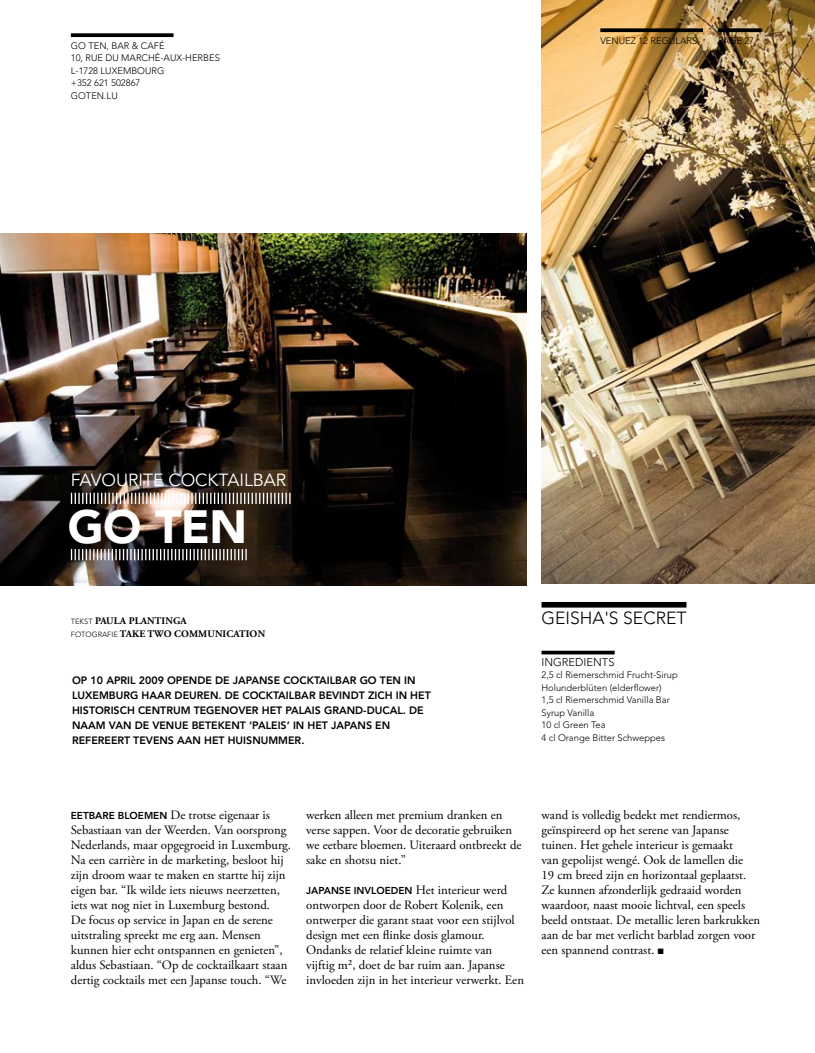
<style>
.page{position:relative;width:815px;height:1053px;background:#fff}
.page>*{position:absolute;margin:0;border:0;box-sizing:border-box;transform-origin:0 0}
.t1{font:900 46.25px "Avenir LT Std";color:#fff}
.t2{font:17.5px "Avenir LT Std";color:#fff}
.t3{font:300 17.5px "Avenir LT Std";color:#000}
.t4{font:12.75px/15px "Adobe Garamond Pro";color:#000}
.t5{font:300 11.25px "Avenir LT Std";color:#000}
.t6{font:800 10.62px "Avenir LT Std";color:#000}
.t7{font:700 10px/12.5px "Adobe Garamond Pro";letter-spacing:.015em;color:#000}
.t8{font:800 10px "Avenir LT Std";color:#000}
.t9{font:300 9.38px/12.5px "Avenir LT Std";color:#000}
.s1{font-family:"Avenir LT Std";font-weight:300;font-size:7.5px}
.s2{font-family:"Avenir LT Std";font-weight:800;font-size:10px}
.s3{font-family:"Adobe Garamond Pro";font-weight:400;font-size:12.75px}
</style>
<div class="page">
<img style="left:541px;top:0;width:274px;height:583px">
<svg style="left:71px;top:33px;width:103px;height:4px"></svg>
<svg style="left:541px;top:650px;width:74px;height:4px"></svg>
<div style="left:541px;top:602px;width:145px;height:5px;background:#000"></div>
<img style="left:0;top:234px;width:526px;height:351px">
<svg style="left:71px;top:492px;width:220px;height:12px"></svg>
<svg style="left:71px;top:549px;width:176px;height:11px;background:#716d6c"></svg>
<svg style="left:718px;top:28px;width:44px;height:4px"></svg>
<svg style="left:600px;top:28px;width:103px;height:4px"></svg>
<p class="t9" style="left:71px;top:39px;width:151px">Go Ten, Bar &amp; Café<br>10, rue du Marché-aux-H erb es<br>L-1728 Luxembourg<br>+352 621 502867<br>goten.lu</p>
<p class="t9" style="left:600px;top:34px;width:87px">venuez 12 REGULARS</p>
<p class="t9" style="left:718px;top:34px;width:38px">pag e 27</p>
<h2 class="t2" style="left:71px;top:470px;width:217px">FAVOURITE COCKTAILBAR</h2>
<h1 class="t1" style="left:68px;top:498px;width:181px">GO TEN</h1>
<p class="t7" style="left:71px;top:614px;width:196px"><span class="s1">t ekst</span> PAULA PLANTINGA<br><span class="s1">fotografi e</span> TAKE TWO COMMUNICATION</p>
<p class="t6" style="left:72px;top:674px;width:42px">OP 10 APRIL</p>
<p class="t6" style="left:139px;top:674px;width:37px">2009 OPENDE</p>
<p class="t6" style="left:215px;top:674px;width:31px">DE JAPANSE</p>
<p class="t6" style="left:283px;top:674px;width:38px">COCKTAILBAR</p>
<p class="t6" style="left:360px;top:674px;width:51px">GO TEN IN</p>
<p class="t6" style="left:72px;top:689px;width:29px">LUXEMB</p>
<p class="t6" style="left:116px;top:689px;width:42px">URG HAAR</p>
<p class="t6" style="left:175px;top:689px;width:30px">DEUREN</p>
<p class="t6" style="left:218px;top:689px;width:62px">. DE COCKTAILBAR</p>
<p class="t6" style="left:319px;top:689px;width:8px">BEVINDT</p>
<p class="t6" style="left:368px;top:689px;width:58px">ZICH IN HET</p>
<p class="t6" style="left:72px;top:704px;width:15px">HISTORIS</p>
<p class="t6" style="left:120px;top:704px;width:34px">CH CENTR</p>
<p class="t6" style="left:173px;top:704px;width:29px">UM TEGENOVER</p>
<p class="t6" style="left:262px;top:704px;width:37px">HET PALAIS</p>
<p class="t6" style="left:324px;top:704px;width:17px">GRAND</p>
<p class="t6" style="left:363px;top:704px;width:61px">-DUCAL. DE</p>
<p class="t6" style="left:72px;top:719px;width:9px">NAAM</p>
<p class="t6" style="left:109px;top:719px;width:9px">VAN</p>
<p class="t6" style="left:135px;top:719px;width:26px">DE VEN</p>
<p class="t6" style="left:174px;top:719px;width:25px">UE BETE</p>
<p class="t6" style="left:218px;top:719px;width:15px">KENT</p>
<p class="t6" style="left:249px;top:719px;width:10px">‘PALEIS</p>
<p class="t6" style="left:287px;top:719px;width:58px">’ IN HET JAPANS</p>
<p class="t6" style="left:375px;top:719px;width:8px">EN</p>
<p class="t6" style="left:72px;top:734px;width:27px">REFEREERT</p>
<p class="t6" style="left:133px;top:734px;width:8px">TEVENS</p>
<p class="t6" style="left:177px;top:734px;width:9px">AAN</p>
<p class="t6" style="left:204px;top:734px;width:74px">HET HUISNUMMER</p>
<p class="t6" style="left:301px;top:734px;width:5px">.</p>
<h2 class="t3" style="left:541px;top:608px;width:41px">GEISHA</h2>
<h2 class="t3" style="left:604px;top:608px;width:84px">'SSECRET</h2>
<p class="t5" style="left:541px;top:655px;width:29px">INGRED</p>
<p class="t5" style="left:584px;top:655px;width:33px">IeNTs</p>
<p class="t9" style="left:541px;top:668px;width:138px">2,5 cl Riemerschmid Frucht-Sirup<br>Holunderblüten (elderflower)<br>1,5 cl Riemerschmid Vanilla Bar<br>Syrup Vanilla<br>10 cl Green Tea<br>4 cl Orange Bitter Schweppes</p>
<p class="t4" style="left:71px;top:808px;width:222px"><span class="s2">EETBARE BLOEMEN</span> De trotse eigenaar is Sebastiaan van der Weerden. Van oorsprong Nederlands, maar opgegroeid in Luxemburg.<br>Na een carrière in de marketing, besloot hij zijn droom waar te maken en startte hij zijn eigen bar. “Ik wilde iets nieuws neerzetten, iets wat nog niet in Luxemburg bestond.<br>De focus op service in Japan en de serene uitstraling spreekt me erg aan. Mensen kunnen hier echt ontspannen en genieten”, aldus Sebastiaan. “Op de cocktailkaart staan dertig cocktails met een Japanse touch. “We</p>
<p class="t4" style="left:306px;top:808px;width:217px">werken alleen met premium dranken en verse sappen. Voor de decoratie gebruiken we eetbare bloemen. Uiteraard ontbreekt de sake en shotsu niet.”</p>
<p class="t8" style="left:306px;top:884px;width:203px">JAPANSE INVLOEDEN <span class="s3">Het interieur werd</span></p>
<p class="t4" style="left:306px;top:898px;width:219px">ontworpen door de Robert Kolenik, een ontwerper die garant staat voor een stijlvol design met een flinke dosis glamour.<br>Ondanks de relatief kleine ruimte van<br>vijftig m², doet de bar ruim aan. Japanse invloeden zijn in het interieur verwerkt. Een</p>
<p class="t4" style="left:541px;top:808px;width:220px">wand is volledig bedekt met rendiermos, geïnspireerd op het serene van Japanse tuinen. Het gehele interieur is gemaakt<br>van gepolijst wengé. Ook de lamellen die<br>19 cm breed zijn en horizontaal geplaatst.<br>Ze kunnen afzonderlijk gedraaid worden waardoor, naast mooie lichtval, een speels beeld ontstaat. De metallic leren barkrukken aan de bar met verlicht barblad zorgen voor een spannend contrast. ■</p>
</div>
